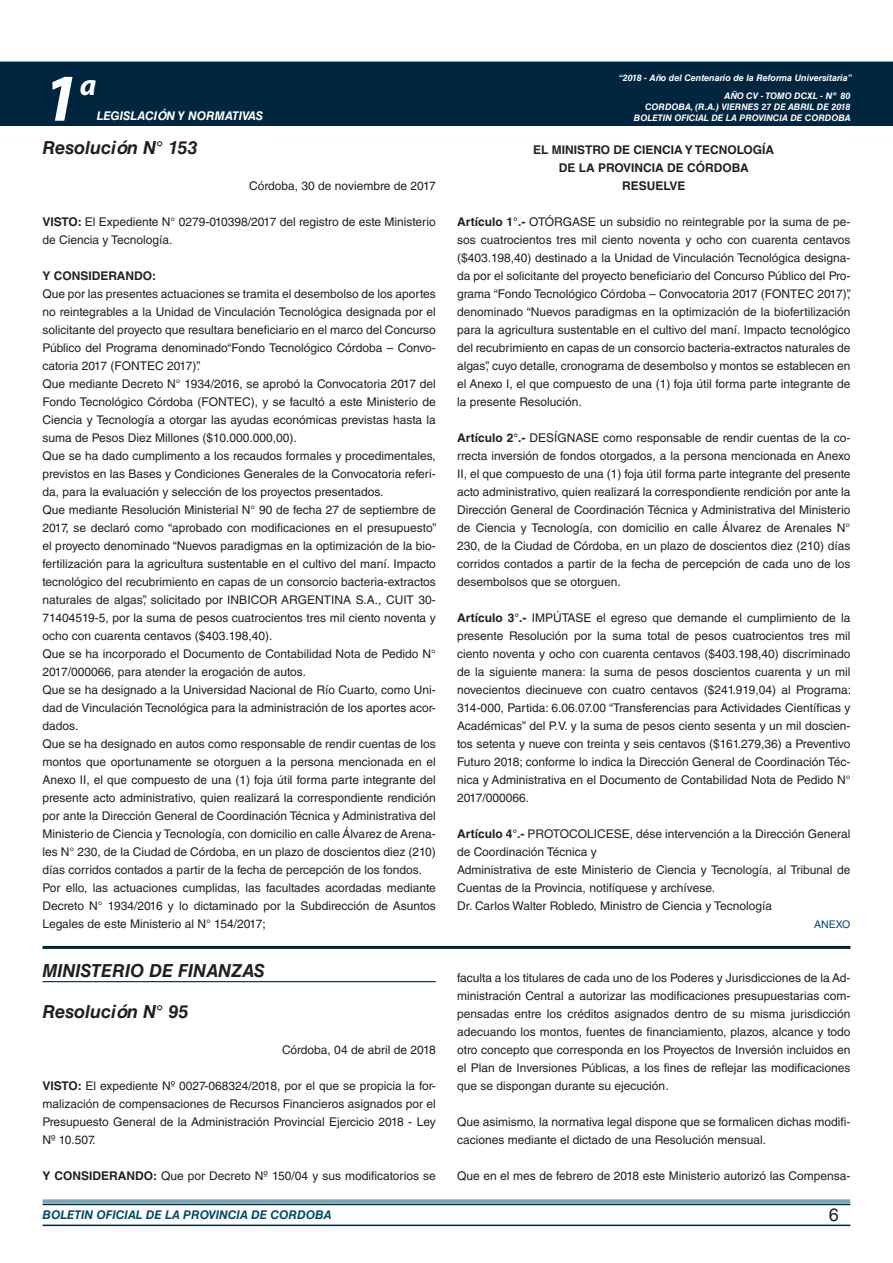
<style>
.page{position:relative;width:893px;height:1263px;background:#fff}
.page>*{position:absolute;margin:0;border:0;box-sizing:border-box;transform-origin:0 0}
.t1{font:italic 700 67.5px "Myriad Pro";color:#fff}
.t2{font:italic 700 30px "Myriad Pro";color:#fff}
.DOC__N{font:italic 700 18px "Helvetica LT Std";color:#231f20}
.NOMBRE_DE_MINISTERIO{font:italic 700 18px "Helvetica LT Std";color:#231f20}
.t3{font:18px "Helvetica LT Std";color:#231f20}
.TEXTO_BASE{font:12px/18px "Helvetica LT Std";color:#231f20;text-align:justify}
.RESUELVE{font:700 12px "Helvetica LT Std";color:#231f20}
.FECHA{font:12px "Helvetica LT Std";color:#231f20}
.t4{font:italic 700 12px "Helvetica LT Std";color:#004b6c}
.t5{font:italic 700 12px "Helvetica LT Std";color:#fff}
.TEXTO_BASE-2{font:700 12px "Helvetica LT Std";color:#231f20}
.ANEXO{font:10.5px "Helvetica LT Std";color:#004b6c}
.t6{font:italic 700 9px/10.8px "Helvetica LT Std";color:#fff;text-align:right}
.s1{font-weight:700}
</style>
<div class="page">
<div style="left:0;top:61px;width:893px;height:6px;background:#73a5b8"></div>
<div style="left:0;top:62px;width:893px;height:64px;background:#00263f"></div>
<hr style="left:43px;top:1224px;width:807px;height:2px;background:#00263f">
<div style="left:42px;top:1198px;width:809px;height:8px;background:#fff;opacity:.75"></div>
<hr style="left:43px;top:981px;width:393px;height:1px;background:#00263f">
<hr style="left:43px;top:946px;width:807px;height:3px;background:#00263f">
<h1 class="t1" style="left:43px;top:54px;width:38px">1</h1>
<h2 class="t2" style="left:80px;top:66px;width:18px">a</h2>
<p class="t5" style="left:97px;top:109px;width:168px">LEGISLACIÓN Y NORMATIVAS</p>
<p class="DOC__N" style="left:43px;top:136px;width:156px">Resolución N° 153</p>
<p class="FECHA" style="left:249px;top:179px;width:188px">Córdoba, 30 de noviembre de 2017</p>
<p class="TEXTO_BASE" style="left:43px;top:213px;width:395px"><span class="s1">VISTO:</span> El Expediente N° 0279-010398/2017 del registro de este Ministerio de Ciencia y Tecnología.</p>
<p class="TEXTO_BASE-2" style="left:43px;top:268px;width:115px">Y CONSIDERANDO:</p>
<p class="TEXTO_BASE" style="left:43px;top:285px;width:395px">Que por las presentes actuaciones se tramita el desembolso de los aportes no reintegrables a la Unidad de Vinculación Tecnológica designada por el solicitante del proyecto que resultara beneficiario en el marco del Concurso Público del Programa denominado“Fondo Tecnológico Córdoba – Convo&shy;catoria 2017 (FONTEC 2017)”.</p>
<p class="TEXTO_BASE" style="left:43px;top:375px;width:395px">Que mediante Decreto N° 1934/2016, se aprobó la Convocatoria 2017 del Fondo Tecnológico Córdoba (FONTEC), y se facultó a este Ministerio de Ciencia y Tecnología a otorgar las ayudas económicas previstas hasta la suma de Pesos Diez Millones ($10.000.000,00).</p>
<p class="TEXTO_BASE" style="left:43px;top:447px;width:395px">Que se ha dado cumplimento a los recaudos formales y procedimentales, previstos en las Bases y Condiciones Generales de la Convocatoria referi&shy;da, para la evaluación y selección de los proyectos presentados.</p>
<p class="TEXTO_BASE" style="left:43px;top:501px;width:395px">Que mediante Resolución Ministerial N° 90 de fecha 27 de septiembre de 2017, se declaró como “aprobado con modificaciones en el presupuesto” el proyecto denominado “Nuevos paradigmas en la optimización de la bio&shy;fertilización para la agricultura sustentable en el cultivo del maní. Impacto tecnológico del recubrimiento en capas de un consorcio bacteria-extractos naturales de algas”, solicitado por INBICOR ARGENTINA S.A., CUIT 30- 71404519-5, por la suma de pesos cuatrocientos tres mil ciento noventa y ocho con cuarenta centavos ($403.198,40).</p>
<p class="TEXTO_BASE" style="left:43px;top:645px;width:395px">Que se ha incorporado el Documento de Contabilidad Nota de Pedido N°<br>2017/000066, para atender la erogación de autos.</p>
<p class="TEXTO_BASE" style="left:43px;top:681px;width:395px">Que se ha designado a la Universidad Nacional de Río Cuarto, como Uni&shy;dad de Vinculación Tecnológica para la administración de los aportes acor&shy;dados.</p>
<p class="TEXTO_BASE" style="left:43px;top:735px;width:395px">Que se ha designado en autos como responsable de rendir cuentas de los montos que oportunamente se otorguen a la persona mencionada en el Anexo II, el que compuesto de una (1) foja útil forma parte integrante del presente acto administrativo, quien realizará la correspondiente rendición por ante la Dirección General de Coordinación Técnica y Administrativa del Ministerio de Ciencia y Tecnología, con domicilio en calle Álvarez de Arena&shy;les N° 230, de la Ciudad de Córdoba, en un plazo de doscientos diez (210) días corridos contados a partir de la fecha de percepción de los fondos.</p>
<p class="TEXTO_BASE" style="left:43px;top:879px;width:395px">Por ello, las actuaciones cumplidas, las facultades acordadas mediante Decreto N° 1934/2016 y lo dictaminado por la Subdirección de Asuntos Legales de este Ministerio al N° 154/2017;</p>
<p class="NOMBRE_DE_MINISTERIO" style="left:43px;top:959px;width:224px">MINISTERIO DE FINANZAS</p>
<p class="DOC__N" style="left:43px;top:1000px;width:147px">Resolución N° 95</p>
<p class="FECHA" style="left:282px;top:1043px;width:155px">Córdoba, 04 de abril de 2018</p>
<p class="TEXTO_BASE" style="left:43px;top:1077px;width:395px"><span class="s1">VISTO:</span> El expediente Nº 0027-068324/2018, por el que se propicia la for&shy;malización de compensaciones de Recursos Financieros asignados por el Presupuesto General de la Administración Provincial Ejercicio 2018 - Ley Nº 10.507.</p>
<p class="TEXTO_BASE" style="left:43px;top:1167px;width:395px"><span class="s1">Y CONSIDERANDO:</span> Que por Decreto Nº 150/04 y sus modificatorios se</p>
<p class="t6" style="left:619px;top:72px;width:235px">“2018 - Año del Centenario de la Reforma Universitaria”</p>
<p class="t6" style="left:634px;top:91px;width:218px">AÑO CV - TOMO DCXL - Nº 80<br>CORDOBA, (R.A.) VIERNES 27 DE ABRIL DE 2018<br>BOLETIN OFICIAL DE LA PROVINCIA DE CORDOBA</p>
<p class="RESUELVE" style="left:533px;top:142px;width:242px">EL MINISTRO DE CIENCIA Y TECNOLOGÍA</p>
<p class="RESUELVE" style="left:559px;top:160px;width:192px">DE LA PROVINCIA DE CÓRDOBA</p>
<p class="RESUELVE" style="left:622px;top:178px;width:65px">RESUELVE</p>
<p class="TEXTO_BASE" style="left:457px;top:213px;width:395px"><span class="s1">Artículo 1°.-</span> OTÓRGASE un subsidio no reintegrable por la suma de pe&shy;sos cuatrocientos tres mil ciento noventa y ocho con cuarenta centavos ($403.198,40) destinado a la Unidad de Vinculación Tecnológica designa&shy;da por el solicitante del proyecto beneficiario del Concurso Público del Pro&shy;grama “Fondo Tecnológico Córdoba – Convocatoria 2017 (FONTEC 2017)”, denominado “Nuevos paradigmas en la optimización de la biofertilización para la agricultura sustentable en el cultivo del maní. Impacto tecnológico del recubrimiento en capas de un consorcio bacteria-extractos naturales de algas”, cuyo detalle, cronograma de desembolso y montos se establecen en el Anexo I, el que compuesto de una (1) foja útil forma parte integrante de la presente Resolución.</p>
<p class="TEXTO_BASE" style="left:457px;top:429px;width:395px"><span class="s1">Artículo 2°.-</span> DESÍGNASE como responsable de rendir cuentas de la co&shy;rrecta inversión de fondos otorgados, a la persona mencionada en Anexo II, el que compuesto de una (1) foja útil forma parte integrante del presente acto administrativo, quien realizará la correspondiente rendición por ante la Dirección General de Coordinación Técnica y Administrativa del Ministerio de Ciencia y Tecnología, con domicilio en calle Álvarez de Arenales N° 230, de la Ciudad de Córdoba, en un plazo de doscientos diez (210) días corridos contados a partir de la fecha de percepción de cada uno de los desembolsos que se otorguen.</p>
<p class="TEXTO_BASE" style="left:457px;top:609px;width:395px"><span class="s1">Artículo 3°.-</span> IMPÚTASE el egreso que demande el cumplimiento de la presente Resolución por la suma total de pesos cuatrocientos tres mil ciento noventa y ocho con cuarenta centavos ($403.198,40) discriminado de la siguiente manera: la suma de pesos doscientos cuarenta y un mil novecientos diecinueve con cuatro centavos ($241.919,04) al Programa:<br>314-000, Partida: 6.06.07.00 “Transferencias para Actividades Científicas y Académicas” del P.V. y la suma de pesos ciento sesenta y un mil doscien&shy;tos setenta y nueve con treinta y seis centavos ($161.279,36) a Preventivo Futuro 2018; conforme lo indica la Dirección General de Coordinación Téc&shy;nica y Administrativa en el Documento de Contabilidad Nota de Pedido N° 2017/000066.</p>
<p class="TEXTO_BASE" style="left:457px;top:825px;width:395px"><span class="s1">Artículo 4°.-</span> PROTOCOLICESE, dése intervención a la Dirección General de Coordinación Técnica y</p>
<p class="TEXTO_BASE" style="left:457px;top:861px;width:395px">Administrativa de este Ministerio de Ciencia y Tecnología, al Tribunal de<br>Cuentas de la Provincia, notifíquese y archívese.</p>
<p class="TEXTO_BASE" style="left:457px;top:897px;width:316px">Dr. Carlos Walter Robledo, Ministro de Ciencia y Tecnología</p>
<p class="ANEXO" style="left:814px;top:918px;width:38px">ANEXO</p>
<p class="TEXTO_BASE" style="left:457px;top:969px;width:395px">faculta a los titulares de cada uno de los Poderes y Jurisdicciones de la Ad&shy;ministración Central a autorizar las modificaciones presupuestarias com&shy;pensadas entre los créditos asignados dentro de su misma jurisdicción adecuando los montos, fuentes de financiamiento, plazos, alcance y todo otro concepto que corresponda en los Proyectos de Inversión incluidos en el Plan de Inversiones Públicas, a los fines de reflejar las modificaciones que se dispongan durante su ejecución.</p>
<p class="TEXTO_BASE" style="left:457px;top:1113px;width:395px">Que asimismo, la normativa legal dispone que se formalicen dichas modifi&shy;caciones mediante el dictado de una Resolución mensual.</p>
<p class="TEXTO_BASE" style="left:457px;top:1167px;width:395px">Que en el mes de febrero de 2018 este Ministerio autorizó las Compensa-</p>
<p class="t4" style="left:43px;top:1208px;width:290px">BOLETIN OFICIAL DE LA PROVINCIA DE CORDOBA</p>
<h3 class="t3" style="left:829px;top:1204px;width:12px">6</h3>
</div>
